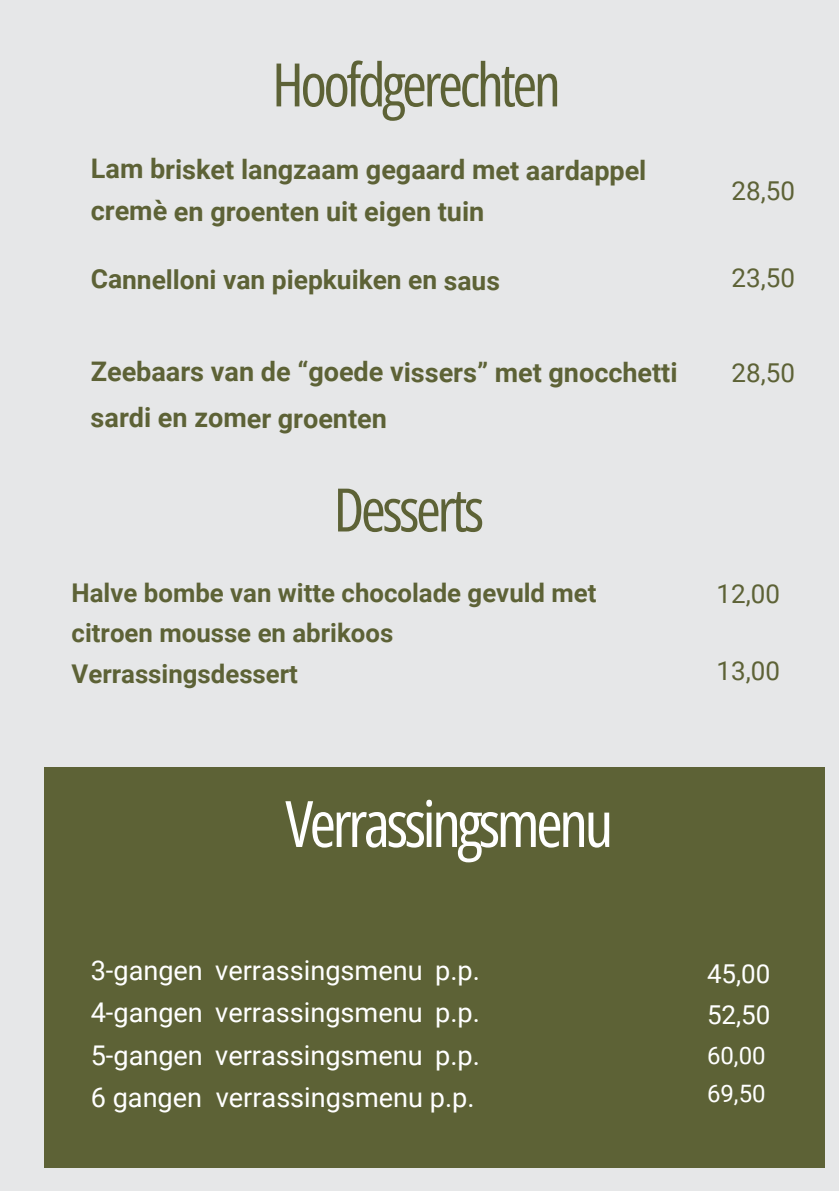
<style>
.page{position:relative;width:839px;height:1191px;background:#fff}
.page>*{position:absolute;margin:0;border:0;box-sizing:border-box;transform-origin:0 0}
.t1{font:64.2px "Open Sans Condensed";letter-spacing:-.055em;color:#fff}
.t2{font:60px "Open Sans Condensed";letter-spacing:-.055em;color:#5d6236}
.t3{font:27.2px/42.4px "Roboto";color:#fff;text-align:justify}
.t4{font:700 27px/41.8px "Roboto";letter-spacing:-.005em;color:#5d6236}
.t5{font:700 26.4px "Roboto";letter-spacing:-.005em;color:#5d6236}
.t6{font:26px "Roboto";color:#5d6236}
.t7{font:26px/40.4px "Roboto";color:#fff}
.t8{font:700 25.8px/40.4px "Roboto";color:#5d6236}
.t9{font:24px/37.6px "Roboto";color:#fff}
</style>
<div class="page">
<div style="left:0;top:0;width:838px;height:1191px;background:#e6e7e8"></div>
<div style="left:44px;top:767px;width:780px;height:401px;background:#5d6236"></div>
<p class="t2" style="left:272px;top:42px;width:290px">Hoofdgerechten</p>
<h2 class="t4" style="left:91px;top:149px;width:557px">Lam brisket langzaam gegaard met aardappel cremè en groenten uit eigen tuin</h2>
<p class="t5" style="left:91px;top:265px;width:410px">Cannelloni van piepkuiken en saus</p>
<p class="t4" style="left:91px;top:349px;width:588px;line-height:46px">Zeebaars van de “goede vissers” met gnocchetti sardi en zomer groenten</p>
<p class="t2" style="left:333px;top:467px;width:152px">Desserts</p>
<h2 class="t8" style="left:72px;top:573px;width:526px">Halve bombe van witte chocolade gevuld met citroen mousse en abrikoos<br>Verrassingsdessert</h2>
<p class="t6" style="left:731px;top:176px;width:65px">28,50</p>
<h1 class="t6" style="left:731px;top:263px;width:65px">23,50</h1>
<p class="t6" style="left:731px;top:358px;width:65px">28,50</p>
<h2 class="t6" style="left:716px;top:579px;width:65px">12,00</h2>
<p class="t6" style="left:716px;top:656px;width:65px">13,00</p>
<h1 class="t1" style="left:285px;top:778px;width:329px">Verrassingsmenu</h1>
<h2 class="t3" style="left:91px;top:949px;width:390px">3-gangen verrassingsmenu p.p.<br>4-gangen verrassingsmenu p.p.<br>5-gangen verrassingsmenu p.p.<br>6 gangen verrassingsmenu p.p.</h2>
<p class="t7" style="left:707px;top:954px;width:65px">45,00<br>52,50</p>
<h1 class="t9" style="left:707px;top:1037px;width:60px">60,00<br>69,50</h1>
</div>
